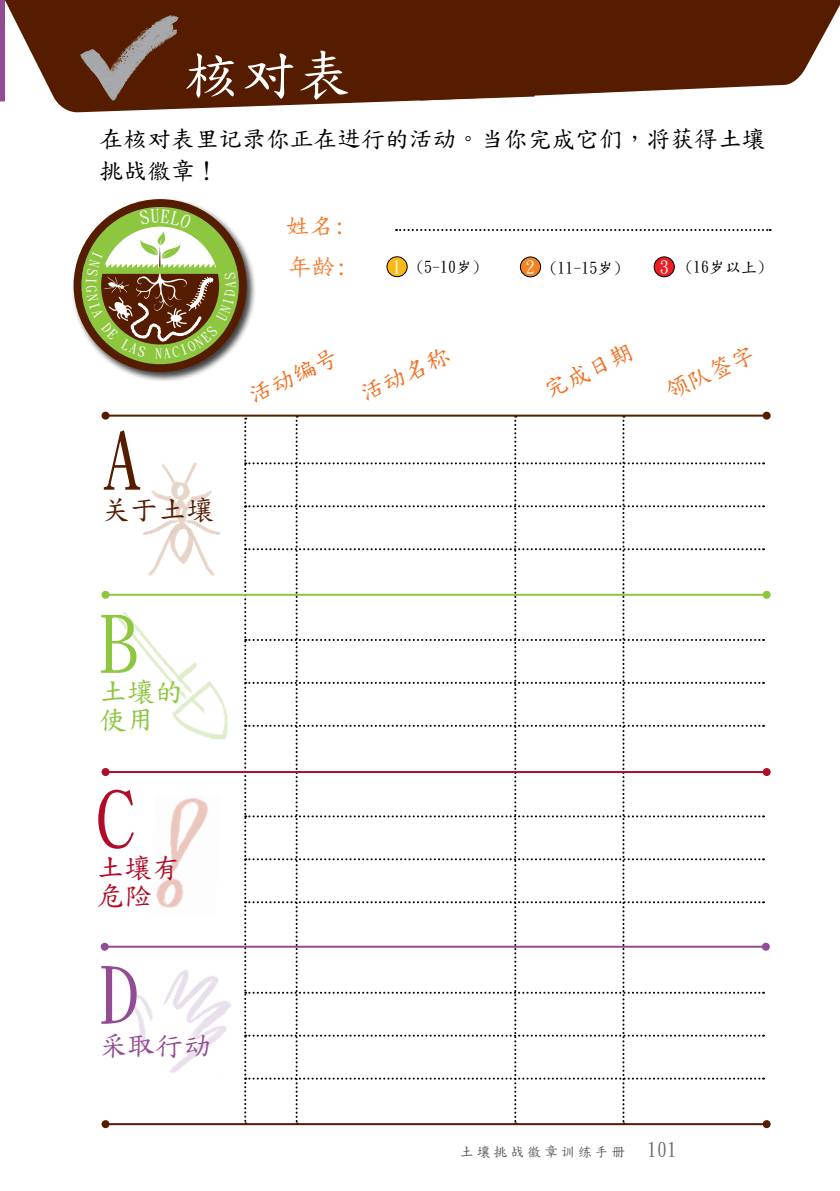
<style>
.page{position:relative;width:840px;height:1191px;background:#fff}
.page>*{position:absolute;margin:0;border:0;box-sizing:border-box;transform-origin:0 0}
.t1{font:79.4px "DF Kai Shu SB Estd BF";color:#551c00}
.t2{font:78.4px "DF Kai Shu SB Estd BF";color:#b10d28}
.t3{font:78.4px "DF Kai Shu SB Estd BF";color:#8dc63f}
.t4{font:78.4px "DF Kai Shu SB Estd BF";color:#934c93}
.t5{font:56px "DF Kai Shu SB Estd BF";color:#fff}
.t6{font:28px/28px "DF Kai Shu SB Estd BF";color:#b10d28}
.t7{font:28px/28px "DF Kai Shu SB Estd BF";color:#8dc63f}
.t8{font:28px "DF Kai Shu SB Estd BF";color:#551c00}
.t9{font:28px "DF Kai Shu SB Estd BF";color:#934c93}
.t10{font:24px/32px "DF Kai Shu SB Estd BF";letter-spacing:-.01em;color:#000}
.t11{font:24px "DF Kai Shu SB Estd BF";color:#f36f21}
.t12{font:24px/41px "DF Kai Shu SB Estd BF";color:#f47d32}
.t13{font:16px "DF Kai Shu SB Estd BF";color:#000}
.t14{font:14px "DF Kai Shu SB Estd BF";letter-spacing:.2em;color:#58595b}
.t15{font:14px "DF Kai Shu SB Estd BF";color:#fff}
.s1{font-size:18px;color:#fff}
.s2{font-size:20px;color:#6d6e71}
</style>
<div class="page">
<img style="left:156px;top:798px;width:53px;height:110px">
<img style="left:143px;top:462px;width:78px;height:115px">
<img style="left:116px;top:612px;width:112px;height:128px">
<img style="left:131px;top:970px;width:100px;height:103px">
<svg style="left:534px;top:0;width:305px;height:97px;background:#6c3b22"></svg>
<svg style="left:10px;top:0;width:524px;height:113px;background:#6b3921"></svg>
<img style="left:80px;top:15px;width:99px;height:86px">
<svg style="left:244px;top:416px;width:519px;height:707px"></svg>
<div style="left:653px;top:257px;width:21px;height:20px;background:#ed1d24;border-radius:50%"></div>
<div style="left:653px;top:257px;width:21px;height:20px;border:1px solid #000;border-radius:50%"></div>
<div style="left:387px;top:257px;width:20px;height:20px;background:#fdb913;border-radius:50%"></div>
<div style="left:386px;top:256px;width:21px;height:21px;border:1px solid #000;border-radius:50%"></div>
<svg style="left:396px;top:229px;width:374px;height:2px"></svg>
<div style="left:520px;top:257px;width:20px;height:20px;background:#f58220;border-radius:50%"></div>
<div style="left:520px;top:257px;width:20px;height:20px;border:1px solid #000;border-radius:50%"></div>
<hr style="left:105px;top:945px;width:660px;height:2px;background:#934c93">
<div style="left:101px;top:942px;width:8px;height:8px;background:#934c93;border-radius:50%"></div>
<svg style="left:761px;top:942px;width:8px;height:8px"></svg>
<hr style="left:105px;top:414px;width:661px;height:2px;background:#551c00">
<div style="left:101px;top:411px;width:8px;height:8px;background:#551c00;border-radius:50%"></div>
<div style="left:762px;top:411px;width:8px;height:8px;background:#551c00;border-radius:50%"></div>
<hr style="left:105px;top:771px;width:661px;height:2px;background:#b10d28">
<div style="left:101px;top:768px;width:8px;height:8px;background:#b10d28;border-radius:50%"></div>
<div style="left:762px;top:768px;width:8px;height:8px;background:#b10d28;border-radius:50%"></div>
<hr style="left:105px;top:594px;width:661px;height:2px;background:#8dc63f">
<div style="left:101px;top:591px;width:8px;height:8px;background:#8dc63f;border-radius:50%"></div>
<div style="left:762px;top:591px;width:8px;height:8px;background:#8dc63f;border-radius:50%"></div>
<hr style="left:105px;top:1123px;width:661px;height:2px;background:#551c00">
<div style="left:101px;top:1120px;width:8px;height:8px;background:#551c00;border-radius:50%"></div>
<div style="left:762px;top:1120px;width:8px;height:8px;background:#551c00;border-radius:50%"></div>
<svg style="left:0;top:0;width:10px;height:102px"></svg>
<div style="left:71px;top:197px;width:185px;height:185px;background:#000;opacity:.75"></div>
<svg style="left:74px;top:199px;width:172px;height:173px"></svg>
<h3 class="t5" style="left:184px;top:47px;width:170px">核对表</h3>
<p class="t10" style="left:99px;top:122px;width:667px">在核对表里记录你正在进行的活动。当你完成它们，将获得土壤挑战徽章！</p>
<p class="t12" style="left:285px;top:206px;width:63px">姓名:年龄:</p>
<p class="t13" style="left:392px;top:259px;width:89px"><span class="s1">1</span> (5-10岁)</p>
<p class="t13" style="left:525px;top:260px;width:97px"><span class="s1">2</span> (11-15岁)</p>
<p class="t13" style="left:659px;top:259px;width:107px"><span class="s1">3</span> (16岁以上)</p>
<p class="t15" style="left:155px;top:347px;width:9px">N</p>
<h1 class="t1" style="left:102px;top:423px;width:38px">A</h1>
<p class="t8" style="left:102px;top:495px;width:113px">关于土壤</p>
<p class="t11" style="left:245px;top:385px;width:97px;rotate:-25deg">活动编号</p>
<p class="t11" style="left:356px;top:383px;width:97px;rotate:-25deg">活动名称</p>
<p class="t11" style="left:539px;top:379px;width:97px;rotate:-25deg">完成日期</p>
<p class="t11" style="left:661px;top:382px;width:97px;rotate:-25deg">领队签字</p>
<h2 class="t3" style="left:99px;top:607px;width:37px">B</h2>
<p class="t7" style="left:99px;top:678px;width:100px">土壤的使用</p>
<h2 class="t2" style="left:96px;top:782px;width:37px">C</h2>
<p class="t6" style="left:96px;top:853px;width:85px">土壤有危险</p>
<h2 class="t4" style="left:99px;top:958px;width:37px">D</h2>
<p class="t9" style="left:99px;top:1031px;width:113px">采取行动</p>
<p class="t14" style="left:459px;top:1144px;width:218px">土壤挑战徽章训练手册 <span class="s2">101</span></p>
<p class="t14" style="left:462px;top:1148px;width:218px">土壤挑战徽章训练手册 <span class="s2">101</span></p>
</div>
